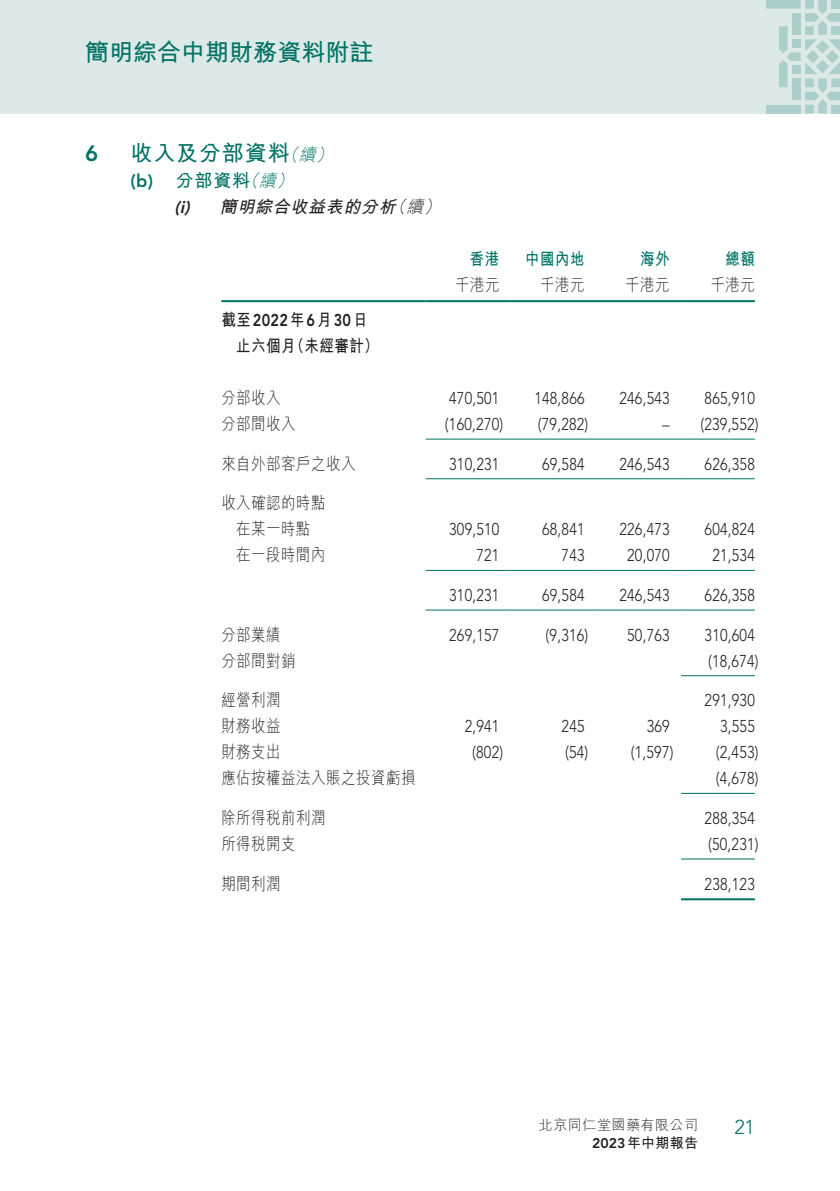
<style>
.page{position:relative;width:840px;height:1191px;background:#fff}
.page>*{position:absolute;margin:0;border:0;box-sizing:border-box;transform-origin:0 0}
.t1{font:700 24px "M Hei HK";color:#007264}
._01_H1{font:700 22px "M Hei HK";letter-spacing:.04em;color:#007264}
._01_H1-2{font:800 22px "Avenir LT Std";color:#007264}
.t2{font:300 20px "Avenir LT Std";color:#007264}
._02_H2{font:700 18px "M Hei HK";color:#007264}
._50_Table_txt{font:300 17px "Avenir LT Std";letter-spacing:.015em;color:#231f20;scale:.85 1}
._50_Table_txt-2{font:300 17px "M Hei HK";letter-spacing:.035em;color:#231f20;scale:.85 1}
._03_H3{font:italic 700 17px "M Hei HK";color:#231f20}
._50_Table_txt-3{font:800 17px "Avenir LT Std";letter-spacing:.02em;color:#231f20;scale:.85 1}
._50_Table_txt-4{font:700 17px "M Hei HK";letter-spacing:.04em;color:#007264;scale:.85 1}
._50_Table_txt-5{font:700 17px "M Hei HK";letter-spacing:.04em;color:#231f20;scale:.85 1}
.t3{font:300 14px/18px "M Hei HK";letter-spacing:.035em;color:#231f20;text-align:right}
.s1{font-weight:300;font-style:italic;font-size:17px}
.s2{font-family:"Avenir LT Std";font-weight:800}
.s3{font-weight:300}
.s4{font-family:"M Hei HK";font-weight:700}
.s5{font-weight:700}
</style>
<div class="page">
<div style="left:0;top:0;width:839px;height:113px;background:#dde9e7"></div>
<div style="left:765px;top:105px;width:35px;height:8px;background:#accfcb"></div>
<div style="left:765px;top:0;width:35px;height:9px;background:#accfcb"></div>
<hr style="left:221px;top:300px;width:204px;height:2px;background:#007264">
<hr style="left:425px;top:300px;width:85px;height:2px;background:#007264">
<hr style="left:510px;top:300px;width:85px;height:2px;background:#007264">
<hr style="left:595px;top:300px;width:85px;height:2px;background:#007264">
<hr style="left:680px;top:300px;width:74px;height:2px;background:#007264">
<hr style="left:425px;top:438px;width:85px;height:1px;background:#007264">
<hr style="left:510px;top:438px;width:85px;height:1px;background:#007264">
<hr style="left:595px;top:438px;width:85px;height:1px;background:#007264">
<hr style="left:680px;top:438px;width:74px;height:1px;background:#007264">
<hr style="left:425px;top:478px;width:85px;height:1px;background:#007264">
<hr style="left:510px;top:478px;width:85px;height:1px;background:#007264">
<hr style="left:595px;top:478px;width:85px;height:1px;background:#007264">
<hr style="left:680px;top:478px;width:74px;height:1px;background:#007264">
<hr style="left:425px;top:570px;width:85px;height:1px;background:#007264">
<hr style="left:510px;top:570px;width:85px;height:1px;background:#007264">
<hr style="left:595px;top:570px;width:85px;height:1px;background:#007264">
<hr style="left:680px;top:570px;width:74px;height:1px;background:#007264">
<hr style="left:425px;top:609px;width:85px;height:1px;background:#007264">
<hr style="left:510px;top:609px;width:85px;height:1px;background:#007264">
<hr style="left:595px;top:609px;width:85px;height:1px;background:#007264">
<hr style="left:680px;top:609px;width:74px;height:1px;background:#007264">
<hr style="left:680px;top:675px;width:74px;height:1px;background:#007264">
<hr style="left:680px;top:793px;width:74px;height:1px;background:#007264">
<hr style="left:680px;top:858px;width:74px;height:1px;background:#007264">
<hr style="left:680px;top:898px;width:74px;height:2px;background:#007264">
<svg style="left:778px;top:0;width:62px;height:113px"></svg>
<h1 class="t1" style="left:85px;top:35px;width:289px">簡明綜合中期財務資料附註</h1>
<p class="_01_H1-2" style="left:85px;top:141px;width:15px">6</p>
<p class="_01_H1" style="left:130px;top:137px;width:207px">收入及分部資料<span class="s1">（續）</span></p>
<p class="_02_H2" style="left:130px;top:168px;width:168px"><span class="s2">(b)</span> 分部資料<span class="s1">（續）</span></p>
<p class="_03_H3" style="left:174px;top:195px;width:271px"><span class="s2">(i)</span> 簡明綜合收益表的分析<span class="s3">（續）</span></p>
<p class="_50_Table_txt-4" style="left:469px;top:247px;width:36px">香港</p>
<p class="_50_Table_txt-4" style="left:524px;top:247px;width:71px">中國內地</p>
<p class="_50_Table_txt-4" style="left:640px;top:247px;width:36px">海外</p>
<p class="_50_Table_txt-4" style="left:725px;top:247px;width:36px">總額</p>
<p class="_50_Table_txt-2" style="left:454px;top:276px;width:54px">千港元</p>
<p class="_50_Table_txt-2" style="left:540px;top:276px;width:54px">千港元</p>
<p class="_50_Table_txt-2" style="left:625px;top:276px;width:54px">千港元</p>
<p class="_50_Table_txt-2" style="left:710px;top:276px;width:54px">千港元</p>
<p class="_50_Table_txt-3" style="left:221px;top:310px;width:173px"><span class="s4">截至</span>2022<span class="s4">年</span>6<span class="s4">月</span>30<span class="s4">日</span></p>
<p class="_50_Table_txt-5" style="left:236px;top:333px;width:169px">止六個月（未經審計）</p>
<p class="_50_Table_txt-2" style="left:221px;top:389px;width:71px">分部收入</p>
<p class="_50_Table_txt" style="left:449px;top:388px;width:61px">470,501</p>
<p class="_50_Table_txt" style="left:534px;top:388px;width:61px">148,866</p>
<p class="_50_Table_txt" style="left:619px;top:388px;width:61px">246,543</p>
<p class="_50_Table_txt" style="left:704px;top:388px;width:61px">865,910</p>
<p class="_50_Table_txt-2" style="left:221px;top:415px;width:89px">分部間收入</p>
<p class="_50_Table_txt" style="left:444px;top:414px;width:70px">(160,270)</p>
<p class="_50_Table_txt" style="left:537px;top:414px;width:61px">(79,282)</p>
<p class="_50_Table_txt" style="left:662px;top:414px;width:10px">–</p>
<p class="_50_Table_txt" style="left:700px;top:414px;width:70px">(239,552)</p>
<p class="_50_Table_txt-2" style="left:221px;top:455px;width:159px">來自外部客戶之收入</p>
<p class="_50_Table_txt" style="left:449px;top:454px;width:61px">310,231</p>
<p class="_50_Table_txt" style="left:541px;top:454px;width:51px">69,584</p>
<p class="_50_Table_txt" style="left:619px;top:454px;width:61px">246,543</p>
<p class="_50_Table_txt" style="left:704px;top:454px;width:61px">626,358</p>
<p class="_50_Table_txt-2" style="left:221px;top:494px;width:124px">收入確認的時點</p>
<p class="_50_Table_txt-2" style="left:236px;top:520px;width:89px">在某一時點</p>
<p class="_50_Table_txt" style="left:449px;top:519px;width:61px">309,510</p>
<p class="_50_Table_txt" style="left:541px;top:519px;width:51px">68,841</p>
<p class="_50_Table_txt" style="left:619px;top:519px;width:61px">226,473</p>
<p class="_50_Table_txt" style="left:704px;top:519px;width:61px">604,824</p>
<p class="_50_Table_txt-2" style="left:236px;top:546px;width:107px">在一段時間內</p>
<p class="_50_Table_txt" style="left:476px;top:545px;width:29px">721</p>
<p class="_50_Table_txt" style="left:561px;top:545px;width:29px">743</p>
<p class="_50_Table_txt" style="left:627px;top:545px;width:51px">20,070</p>
<p class="_50_Table_txt" style="left:712px;top:545px;width:51px">21,534</p>
<p class="_50_Table_txt" style="left:449px;top:585px;width:61px">310,231</p>
<p class="_50_Table_txt" style="left:541px;top:585px;width:51px">69,584</p>
<p class="_50_Table_txt" style="left:619px;top:585px;width:61px">246,543</p>
<p class="_50_Table_txt" style="left:704px;top:585px;width:61px">626,358</p>
<p class="_50_Table_txt-2" style="left:221px;top:625px;width:71px">分部業績</p>
<p class="_50_Table_txt" style="left:449px;top:625px;width:61px">269,157</p>
<p class="_50_Table_txt" style="left:545px;top:625px;width:52px">(9,316)</p>
<p class="_50_Table_txt" style="left:627px;top:625px;width:51px">50,763</p>
<p class="_50_Table_txt" style="left:704px;top:625px;width:61px">310,604</p>
<p class="_50_Table_txt-2" style="left:221px;top:651px;width:89px">分部間對銷</p>
<p class="_50_Table_txt" style="left:707px;top:651px;width:61px">(18,674)</p>
<p class="_50_Table_txt-2" style="left:221px;top:691px;width:71px">經營利潤</p>
<p class="_50_Table_txt" style="left:704px;top:690px;width:61px">291,930</p>
<p class="_50_Table_txt-2" style="left:221px;top:717px;width:71px">財務收益</p>
<p class="_50_Table_txt" style="left:464px;top:716px;width:42px">2,941</p>
<p class="_50_Table_txt" style="left:561px;top:716px;width:29px">245</p>
<p class="_50_Table_txt" style="left:646px;top:716px;width:29px">369</p>
<p class="_50_Table_txt" style="left:719px;top:716px;width:42px">3,555</p>
<p class="_50_Table_txt-2" style="left:221px;top:743px;width:71px">財務支出</p>
<p class="_50_Table_txt" style="left:472px;top:742px;width:38px">(802)</p>
<p class="_50_Table_txt" style="left:564px;top:742px;width:29px">(54)</p>
<p class="_50_Table_txt" style="left:630px;top:742px;width:52px">(1,597)</p>
<p class="_50_Table_txt" style="left:715px;top:742px;width:52px">(2,453)</p>
<p class="_50_Table_txt-2" style="left:221px;top:769px;width:230px">應佔按權益法入賬之投資虧損</p>
<p class="_50_Table_txt" style="left:715px;top:768px;width:52px">(4,678)</p>
<p class="_50_Table_txt-2" style="left:221px;top:809px;width:124px">除所得稅前利潤</p>
<p class="_50_Table_txt" style="left:704px;top:808px;width:61px">288,354</p>
<p class="_50_Table_txt-2" style="left:221px;top:835px;width:89px">所得稅開支</p>
<p class="_50_Table_txt" style="left:707px;top:834px;width:61px">(50,231)</p>
<p class="_50_Table_txt-2" style="left:221px;top:874px;width:71px">期間利潤</p>
<p class="_50_Table_txt" style="left:704px;top:873px;width:61px">238,123</p>
<p class="t3" style="left:538px;top:1115px;width:161px">北京同仁堂國藥有限公司<br><span class="s2">2023</span><span class="s5">年中期報告</span></p>
<p class="t2" style="left:734px;top:1115px;width:22px">21</p>
</div>
